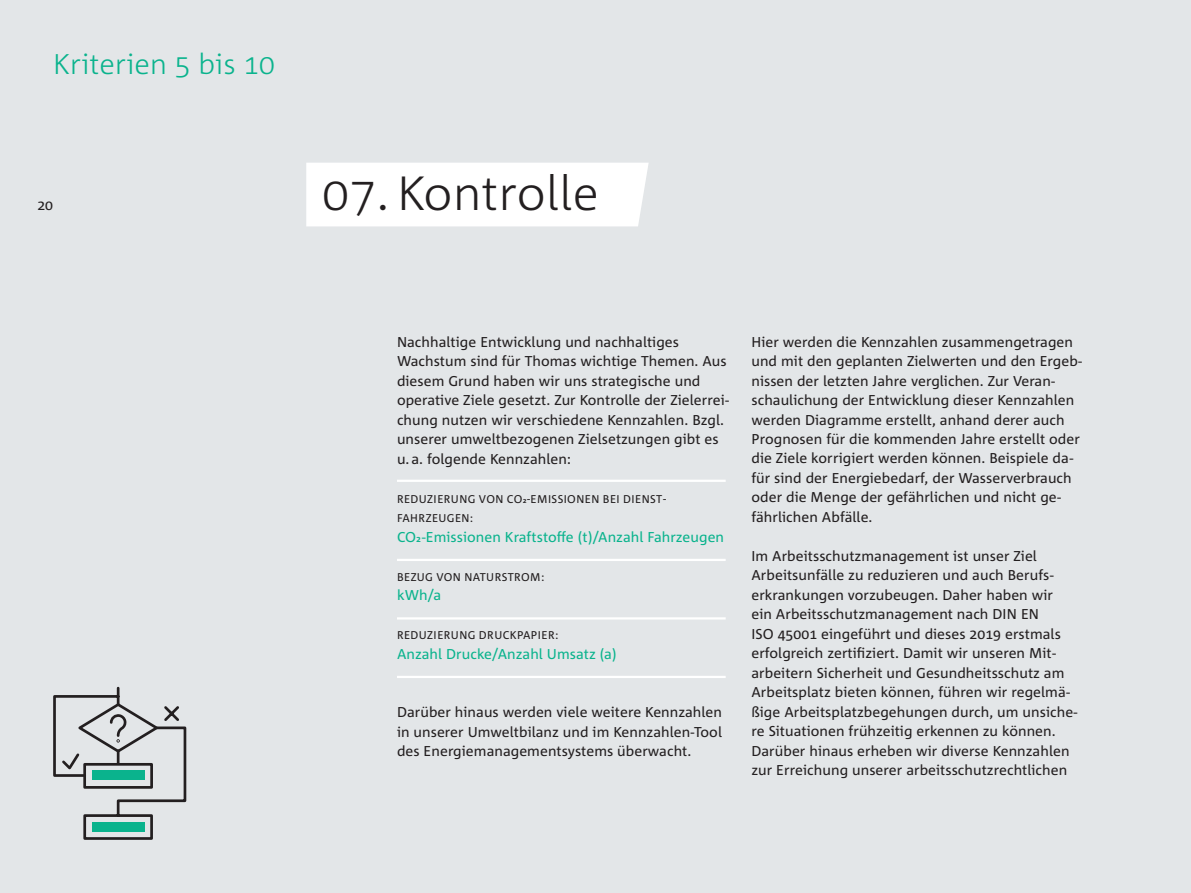
<style>
.page{position:relative;width:1191px;height:893px;background:#e3e6e8}
.page>*{position:absolute;margin:0;border:0;box-sizing:border-box;transform-origin:0 0}
.t1{font:300 48px "Corpid E1 s";letter-spacing:.01em;color:#231f20}
.t2{font:300 28.5px "Corpid E1 s";letter-spacing:.005em;color:#0ab38d}
.t3{font:14.25px/19.5px "Corpid E1 s";letter-spacing:.005em;color:#231f20}
.t4{font:14.25px "Corpid E1 s";letter-spacing:.005em;color:#0ab38d}
.t5{font:11.25px/19.5px "Corpid E1 s";letter-spacing:.005em;color:#231f20}
</style>
<div class="page">
<div style="left:306px;top:163px;width:342px;height:63px;background:#fff"></div>
<hr style="left:397px;top:559px;width:328px;height:2px;background:#fff">
<hr style="left:397px;top:617px;width:328px;height:3px;background:#fff">
<hr style="left:397px;top:676px;width:328px;height:2px;background:#fff">
<hr style="left:397px;top:480px;width:328px;height:2px;background:#fff">
<svg style="left:53px;top:686px;width:134px;height:154px"></svg>
<h2 class="t2" style="left:53px;top:46px;width:223px">Kriterien 5 bis 10</h2>
<p class="t3" style="left:37px;top:195px;width:17px">20</p>
<h1 class="t1" style="left:322px;top:163px;width:278px">07. Kontrolle</h1>
<p class="t3" style="left:397px;top:331px;width:334px">Nachhaltige Entwicklung und nachhaltiges Wachstum sind für Thomas wichtige Themen. Aus diesem Grund haben wir uns strategische und operative Ziele gesetzt. Zur Kontrolle der Zielerrei&shy;chung nutzen wir verschiedene Kennzahlen. Bzgl. unserer umweltbezogenen Zielsetzungen gibt es u.a. folgende Kennzahlen:</p>
<p class="t5" style="left:397px;top:488px;width:271px">REDUZIERUNG VON CO2-EMISSIONEN BEI DIENST-<br>FAHRZEUGEN:</p>
<p class="t4" style="left:397px;top:528px;width:328px">CO2-Emissionen Kraftstoffe (t)/Anzahl Fahrzeugen</p>
<p class="t5" style="left:397px;top:566px;width:149px">BEZUG VON NATURSTROM:</p>
<p class="t4" style="left:397px;top:586px;width:46px">kWh/a</p>
<p class="t5" style="left:397px;top:625px;width:163px">REDUZIERUNG DRUCKPAPIER:</p>
<p class="t4" style="left:397px;top:645px;width:221px">Anzahl Drucke/Anzahl Umsatz (a)</p>
<p class="t3" style="left:397px;top:702px;width:326px;text-align:justify">Darüber hinaus werden viele weitere Kennzahlen in unserer Umweltbilanz und im Kennzahlen-Tool des Energiemanagementsystems überwacht.</p>
<p class="t3" style="left:751px;top:331px;width:332px">Hier werden die Kennzahlen zusammengetragen und mit den geplanten Zielwerten und den Ergeb&shy;nissen der letzten Jahre verglichen. Zur Veran&shy;schaulichung der Entwicklung dieser Kennzahlen werden Diagramme erstellt, anhand derer auch Prognosen für die kommenden Jahre erstellt oder die Ziele korrigiert werden können. Beispiele da&shy;für sind der Energiebedarf, der Wasserverbrauch oder die Menge der gefährlichen und nicht ge&shy;fährlichen Abfälle.</p>
<p class="t3" style="left:751px;top:546px;width:327px">Im Arbeitsschutzmanagement ist unser Ziel Arbeitsunfälle zu reduzieren und auch Berufs&shy;erkrankungen vorzubeugen. Daher haben wir<br>ein Arbeitsschutzmanagement nach DIN EN<br>ISO 45001 eingeführt und dieses 2019 erstmals erfolgreich zertifiziert. Damit wir unseren Mit&shy;arbeitern Sicherheit und Gesundheitsschutz am Arbeitsplatz bieten können, führen wir regelmä&shy;ßige Arbeitsplatzbegehungen durch, um unsiche&shy;re Situationen frühzeitig erkennen zu können.<br>Darüber hinaus erheben wir diverse Kennzahlen zur Erreichung unserer arbeitsschutzrechtlichen</p>
</div>
